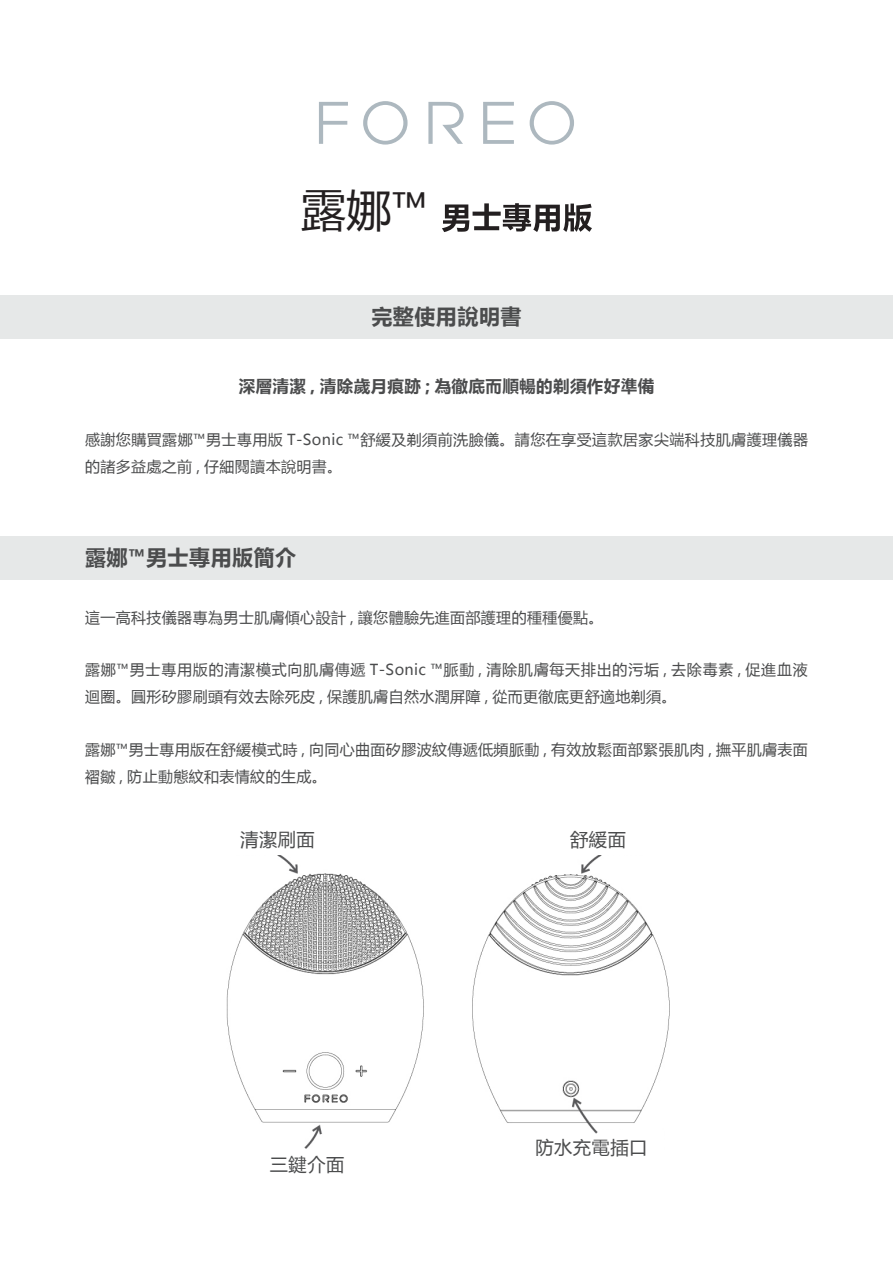
<style>
.page{position:relative;width:893px;height:1263px;background:#fff}
.page>*{position:absolute;margin:0;border:0;box-sizing:border-box;transform-origin:0 0}
.标题1{font:45px "Microsoft Ya Hei";color:#231f20}
.标题2{font:700 21px "Microsoft Ya Hei";letter-spacing:.025em;color:#4b4c4d}
.t1{font:18.3px "Microsoft Ya Hei";letter-spacing:.025em;color:#4b4c4d}
.标题3{font:700 16.5px "Microsoft Ya Hei";letter-spacing:.025em;color:#4b4c4d}
.内文{font:15px/27px "Microsoft Ya Hei";letter-spacing:.025em;color:#4b4c4d}
</style>
<div class="page">
<div style="left:0;top:296px;width:893px;height:43px;background:#e6e8e8"></div>
<div style="left:0;top:536px;width:893px;height:44px;background:#e6e8e8"></div>
<svg style="left:363px;top:101px;width:45px;height:44px"></svg>
<svg style="left:319px;top:102px;width:29px;height:42px"></svg>
<svg style="left:483px;top:102px;width:31px;height:42px"></svg>
<svg style="left:428px;top:102px;width:36px;height:42px"></svg>
<svg style="left:530px;top:101px;width:44px;height:44px"></svg>
<svg style="left:442px;top:203px;width:150px;height:29px"></svg>
<img style="left:226px;top:856px;width:444px;height:273px">
<svg style="left:304px;top:1129px;width:294px;height:20px"></svg>
<p class="标题1" style="left:301px;top:179px;width:129px">露娜™</p>
<p class="标题2" style="left:371px;top:302px;width:152px">完整使用說明書</p>
<p class="标题3" style="left:239px;top:375px;width:417px">深層清潔 , 清除歲月痕跡 ; 為徹底而順暢的剃須作好準備</p>
<p class="内文" style="left:85px;top:426px;width:724px">感謝您購買露娜™男士專用版 T-Sonic ™舒緩及剃須前洗臉儀。請您在享受這款居家尖端科技肌膚護理儀器的諸多益處之前 , 仔細閱讀本說明書。</p>
<p class="标题2" style="left:85px;top:543px;width:213px">露娜™男士專用版簡介</p>
<p class="内文" style="left:85px;top:603px;width:520px">這一高科技儀器專為男士肌膚傾心設計 , 讓您體驗先進面部護理的種種優點。</p>
<p class="内文" style="left:85px;top:656px;width:724px">露娜™男士專用版的清潔模式向肌膚傳遞 T-Sonic ™脈動 , 清除肌膚每天排出的污垢 , 去除毒素 , 促進血液迴圈。圓形矽膠刷頭有效去除死皮 , 保護肌膚自然水潤屏障 , 從而更徹底更舒適地剃須。</p>
<p class="内文" style="left:85px;top:735px;width:724px">露娜™男士專用版在舒緩模式時 , 向同心曲面矽膠波紋傳遞低頻脈動 , 有效放鬆面部緊張肌肉 , 撫平肌膚表面褶皺 , 防止動態紋和表情紋的生成。</p>
<p class="t1" style="left:240px;top:827px;width:76px">清潔刷面</p>
<p class="t1" style="left:570px;top:827px;width:57px">舒緩面</p>
<p class="t1" style="left:270px;top:1152px;width:76px">三鍵介面</p>
<p class="t1" style="left:535px;top:1135px;width:113px">防水充電插口</p>
</div>
